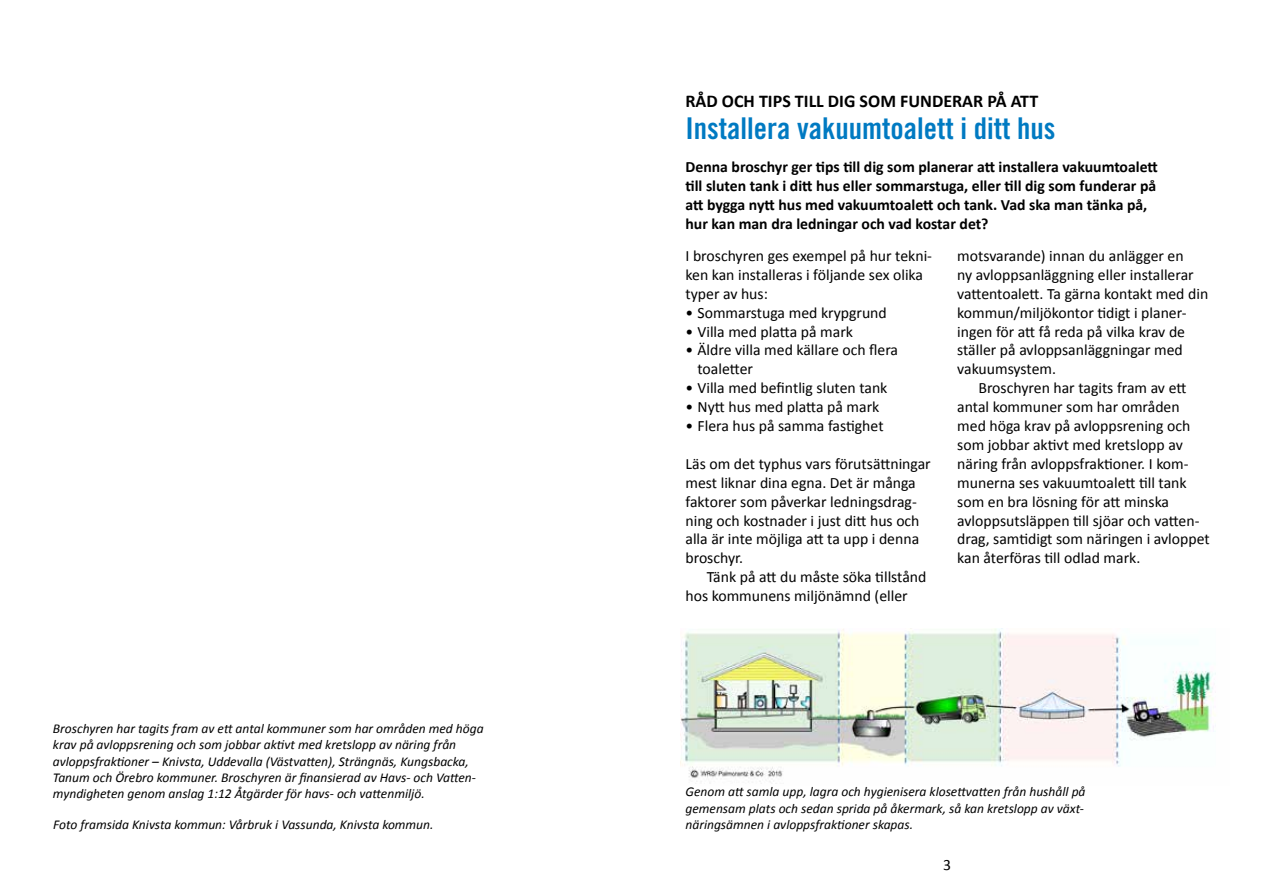
<style>
.page{position:relative;width:1263px;height:893px;background:#fff}
.page>*{position:absolute;margin:0;border:0;box-sizing:border-box;transform-origin:0 0}
.t1{font:30px "Trade Gothic LT Std Bd Cn 20";color:#007ac2}
.t2{font:700 18px "Calibri";color:#000}
.t3{font:15.75px/18.9px "Calibri";color:#000}
.t4{font:700 15.75px/18.9px "Calibri";color:#000}
.t5{font:italic 13.5px/16.2px "Calibri";color:#000;text-align:justify}
</style>
<div class="page">
<img style="left:680px;top:629px;width:536px;height:153px">
<p class="t5" style="left:53px;top:720px;width:432px;text-align:left">Broschyren har tagits fram av ett antal kommuner som har områden med höga krav på avloppsrening och som jobbar aktivt med kretslopp av näring från avloppsfraktioner – Knivsta, Uddevalla (Västvatten), Strängnäs, Kungsbacka, Tanum och Örebro kommuner. Broschyren är finansierad av Havs- och Vatten&shy;myndigheten genom anslag 1:12 Åtgärder för havs- och vattenmiljö.</p>
<p class="t5" style="left:53px;top:816px;width:382px">Foto framsida Knivsta kommun: Vårbruk i Vassunda, Knivsta kommun.</p>
<p class="t2" style="left:685px;top:90px;width:354px">RÅD OCH TIPS TILL DIG SOM FUNDERAR PÅ ATT</p>
<h1 class="t1" style="left:685px;top:110px;width:371px">Installera vakuumtoalett i ditt hus</h1>
<p class="t4" style="left:685px;top:158px;width:474px">Denna broschyr ger tips till dig som planerar att installera vakuumtoalett till sluten tank i ditt hus eller sommarstuga, eller till dig som funderar på att bygga nytt hus med vakuumtoalett och tank. Vad ska man tänka på, hur kan man dra ledningar och vad kostar det?</p>
<p class="t3" style="left:685px;top:246px;width:248px">I broschyren ges exempel på hur tekni&shy;ken kan installeras i följande sex olika typer av hus:</p>
<p class="t3" style="left:685px;top:303px;width:203px">• Sommarstuga med krypgrund</p>
<p class="t3" style="left:685px;top:322px;width:169px">• Villa med platta på mark</p>
<p class="t3" style="left:697px;top:341px;width:202px;text-indent:-12px">• Äldre villa med källare och flera toaletter</p>
<p class="t3" style="left:685px;top:379px;width:203px">• Villa med befintlig sluten tank</p>
<p class="t3" style="left:685px;top:397px;width:195px">• Nytt hus med platta på mark</p>
<p class="t3" style="left:685px;top:416px;width:200px">• Flera hus på samma fastighet</p>
<p class="t3" style="left:685px;top:454px;width:247px">Läs om det typhus vars förutsättningar mest liknar dina egna. Det är många faktorer som påverkar ledningsdrag&shy;ning och kostnader i just ditt hus och alla är inte möjliga att ta upp i denna broschyr.</p>
<p class="t3" style="left:685px;top:568px;width:242px;text-indent:21px">Tänk på att du måste söka tillstånd hos kommunens miljönämnd (eller</p>
<p class="t3" style="left:957px;top:246px;width:253px">motsvarande) innan du anlägger en<br>ny avloppsanläggning eller installerar vattentoalett. Ta gärna kontakt med din kommun/miljökontor tidigt i planer&shy;ingen för att få reda på vilka krav de ställer på avloppsanläggningar med vakuumsystem.</p>
<p class="t3" style="left:957px;top:379px;width:254px;text-indent:21px">Broschyren har tagits fram av ett antal kommuner som har områden med höga krav på avloppsrening och som jobbar aktivt med kretslopp av näring från avloppsfraktioner. I kom&shy;munerna ses vakuumtoalett till tank som en bra lösning för att minska avloppsutsläppen till sjöar och vatten&shy;drag, samtidigt som näringen i avloppet kan återföras till odlad mark.</p>
<p class="t5" style="left:685px;top:783px;width:402px">Genom att samla upp, lagra och hygienisera klosettvatten från hushåll på gemensam plats och sedan sprida på åkermark, så kan kretslopp av växt&shy;näringsämnen i avloppsfraktioner skapas.</p>
<p class="t3" style="left:943px;top:855px;width:9px">3</p>
</div>
